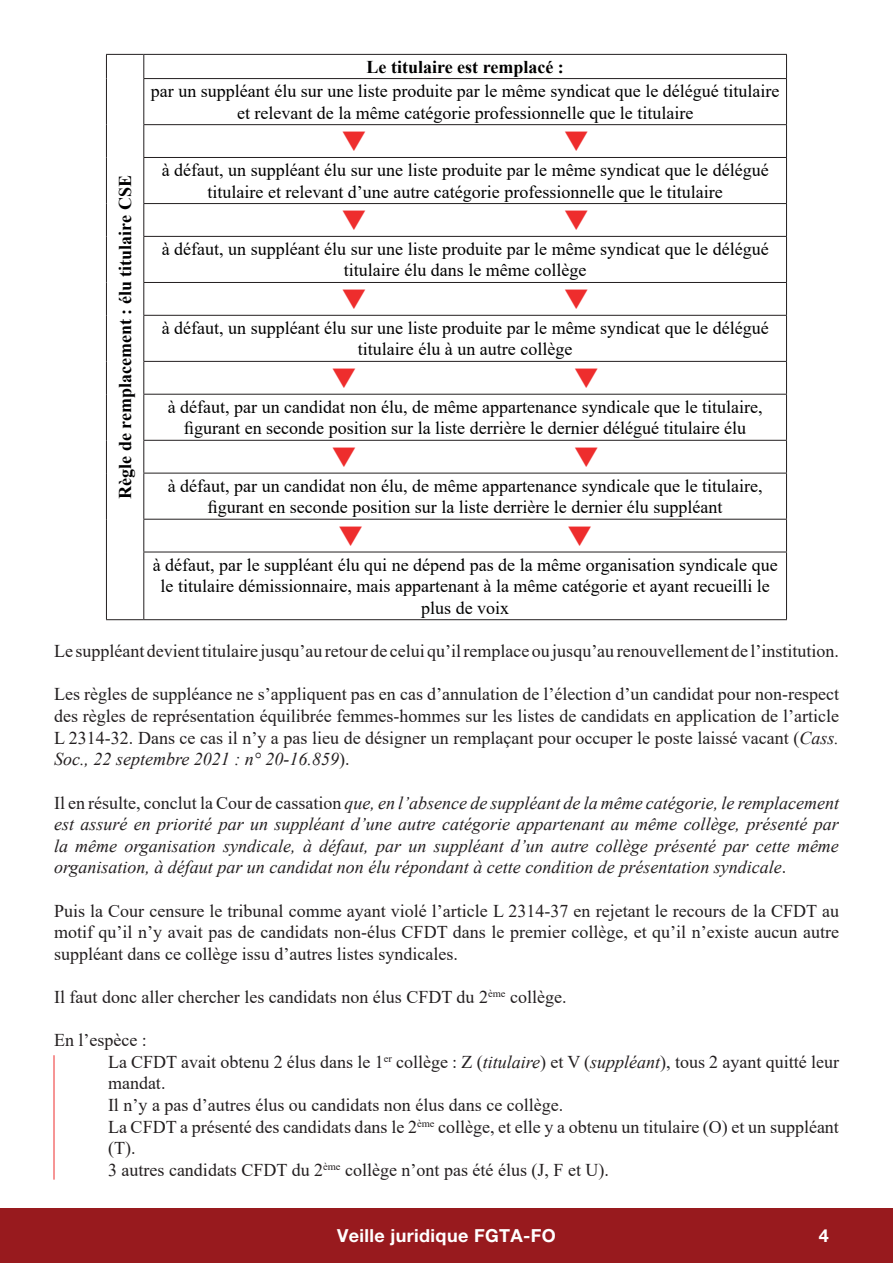
<style>
.page{position:relative;width:893px;height:1263px;background:#fff}
.page>*{position:absolute;margin:0;border:0;box-sizing:border-box;transform-origin:0 0}
.t1{font:18px/21.6px "Times New Roman";color:#231f20;text-align:justify}
.t2{font:18px/21.6px "Times New Roman";color:#000001;text-align:center}
.t3{font:italic 18px/21.6px "Times New Roman";color:#231f20;text-align:justify}
.t4{font:700 18px "Times New Roman";color:#000001}
.t5{font:700 18px "Helvetica Neue LT Pro";letter-spacing:.02em;color:#fff}
.s1{font-style:italic}
.s2{font-style:normal}
</style>
<div class="page">
<div style="left:0;top:1209px;width:893px;height:54px;background:#981a1e"></div>
<hr style="left:54px;top:1055px;width:1px;height:124px;background:#ee2d2d">
<hr style="left:106px;top:54px;width:38px;height:1px;background:#231f20">
<svg style="left:106px;top:55px;width:1px;height:24px"></svg>
<hr style="left:106px;top:79px;width:1px;height:46px;background:#231f20">
<hr style="left:106px;top:125px;width:1px;height:32px;background:#231f20">
<hr style="left:106px;top:157px;width:1px;height:47px;background:#231f20">
<hr style="left:106px;top:204px;width:1px;height:32px;background:#231f20">
<hr style="left:106px;top:236px;width:1px;height:46px;background:#231f20">
<hr style="left:106px;top:282px;width:1px;height:33px;background:#231f20">
<hr style="left:106px;top:315px;width:1px;height:46px;background:#231f20">
<hr style="left:106px;top:361px;width:1px;height:33px;background:#231f20">
<hr style="left:106px;top:394px;width:1px;height:46px;background:#231f20">
<hr style="left:106px;top:440px;width:1px;height:33px;background:#231f20">
<hr style="left:106px;top:473px;width:1px;height:46px;background:#231f20">
<hr style="left:106px;top:519px;width:1px;height:33px;background:#231f20">
<hr style="left:106px;top:552px;width:1px;height:67px;background:#231f20">
<hr style="left:106px;top:619px;width:38px;height:1px;background:#231f20">
<hr style="left:144px;top:54px;width:643px;height:1px;background:#231f20">
<svg style="left:143px;top:55px;width:1px;height:23px"></svg>
<svg style="left:786px;top:55px;width:1px;height:23px"></svg>
<hr style="left:143px;top:78px;width:644px;height:1px;background:#231f20">
<hr style="left:143px;top:79px;width:1px;height:45px;background:#231f20">
<hr style="left:786px;top:79px;width:1px;height:45px;background:#231f20">
<hr style="left:143px;top:124px;width:644px;height:1px;background:#231f20">
<hr style="left:143px;top:125px;width:1px;height:32px;background:#231f20">
<hr style="left:786px;top:125px;width:1px;height:32px;background:#231f20">
<hr style="left:143px;top:157px;width:644px;height:1px;background:#231f20">
<hr style="left:143px;top:158px;width:1px;height:45px;background:#231f20">
<hr style="left:786px;top:158px;width:1px;height:45px;background:#231f20">
<hr style="left:143px;top:203px;width:644px;height:1px;background:#231f20">
<hr style="left:143px;top:204px;width:1px;height:32px;background:#231f20">
<hr style="left:786px;top:204px;width:1px;height:32px;background:#231f20">
<hr style="left:143px;top:236px;width:644px;height:1px;background:#231f20">
<hr style="left:143px;top:237px;width:1px;height:45px;background:#231f20">
<hr style="left:786px;top:237px;width:1px;height:45px;background:#231f20">
<hr style="left:143px;top:282px;width:644px;height:1px;background:#231f20">
<hr style="left:143px;top:283px;width:1px;height:32px;background:#231f20">
<hr style="left:786px;top:283px;width:1px;height:32px;background:#231f20">
<hr style="left:143px;top:315px;width:644px;height:1px;background:#231f20">
<hr style="left:143px;top:316px;width:1px;height:45px;background:#231f20">
<hr style="left:786px;top:316px;width:1px;height:45px;background:#231f20">
<hr style="left:143px;top:361px;width:644px;height:1px;background:#231f20">
<hr style="left:143px;top:362px;width:1px;height:32px;background:#231f20">
<hr style="left:786px;top:362px;width:1px;height:32px;background:#231f20">
<hr style="left:143px;top:394px;width:644px;height:1px;background:#231f20">
<hr style="left:143px;top:395px;width:1px;height:45px;background:#231f20">
<hr style="left:786px;top:395px;width:1px;height:45px;background:#231f20">
<hr style="left:143px;top:440px;width:644px;height:1px;background:#231f20">
<hr style="left:143px;top:441px;width:1px;height:32px;background:#231f20">
<hr style="left:786px;top:441px;width:1px;height:32px;background:#231f20">
<hr style="left:143px;top:473px;width:644px;height:1px;background:#231f20">
<hr style="left:143px;top:473px;width:1px;height:46px;background:#231f20">
<hr style="left:786px;top:473px;width:1px;height:46px;background:#231f20">
<hr style="left:143px;top:519px;width:644px;height:1px;background:#231f20">
<hr style="left:143px;top:520px;width:1px;height:32px;background:#231f20">
<hr style="left:786px;top:520px;width:1px;height:32px;background:#231f20">
<hr style="left:143px;top:552px;width:644px;height:1px;background:#231f20">
<hr style="left:143px;top:552px;width:1px;height:67px;background:#231f20">
<hr style="left:786px;top:552px;width:1px;height:67px;background:#231f20">
<hr style="left:144px;top:619px;width:643px;height:1px;background:#231f20">
<p class="t4" style="left:366px;top:54px;width:199px">Le titulaire est remplacé :</p>
<p class="t2" style="left:151px;top:80px;width:630px">par un suppléant élu sur une liste produite par le même syndicat que le délégué titulaire et relevant de la même catégorie professionnelle que le titulaire</p>
<p class="t4" style="left:112px;top:499px;width:325px;rotate:-90deg">Règle de remplacement : élu titulaire CSE</p>
<p class="t2" style="left:162px;top:159px;width:608px">à défaut, un suppléant élu sur une liste produite par le même syndicat que le délégué titulaire et relevant d’une autre catégorie professionnelle que le titulaire</p>
<p class="t2" style="left:162px;top:237px;width:608px">à défaut, un suppléant élu sur une liste produite par le même syndicat que le délégué titulaire élu dans le même collège</p>
<p class="t2" style="left:162px;top:316px;width:608px">à défaut, un suppléant élu sur une liste produite par le même syndicat que le délégué titulaire élu à un autre collège</p>
<p class="t2" style="left:168px;top:395px;width:596px">à défaut, par un candidat non élu, de même appartenance syndicale que le titulaire, figurant en seconde position sur la liste derrière le dernier délégué titulaire élu</p>
<p class="t2" style="left:168px;top:474px;width:596px">à défaut, par un candidat non élu, de même appartenance syndicale que le titulaire, figurant en seconde position sur la liste derrière le dernier élu suppléant</p>
<p class="t2" style="left:153px;top:553px;width:626px">à défaut, par le suppléant élu qui ne dépend pas de la même organisation syndicale que le titulaire démissionnaire, mais appartenant à la même catégorie et ayant recueilli le plus de voix</p>
<p class="t1" style="left:54px;top:640px;width:786px">Le suppléant devient titulaire jusqu’au retour de celui qu’il remplace ou jusqu’au renouvellement de l’institution.</p>
<p class="t1" style="left:54px;top:683px;width:786px">Les règles de suppléance ne s’appliquent pas en cas d’annulation de l’élection d’un candidat pour non-respect des règles de représentation équilibrée femmes-hommes sur les listes de candidats en application de l’article L 2314-32. Dans ce cas il n’y a pas lieu de désigner un remplaçant pour occuper le poste laissé vacant (<span class="s1">Cass.<br>Soc., 22 septembre 2021 : n° 20-16.859</span>).</p>
<p class="t3" style="left:54px;top:791px;width:786px"><span class="s2">Il en résulte, conclut la Cour de cassation</span> que, en l’absence de suppléant de la même catégorie, le remplacement est assuré en priorité par un suppléant d’une autre catégorie appartenant au même collège, présenté par la même organisation syndicale, à défaut, par un suppléant d’un autre collège présenté par cette même organisation, à défaut par un candidat non élu répondant à cette condition de présentation syndicale<span class="s2">.</span></p>
<p class="t1" style="left:54px;top:899px;width:786px">Puis la Cour censure le tribunal comme ayant violé l’article L 2314-37 en rejetant le recours de la CFDT au motif qu’il n’y avait pas de candidats non-élus CFDT dans le premier collège, et qu’il n’existe aucun autre suppléant dans ce collège issu d’autres listes syndicales.</p>
<p class="t1" style="left:54px;top:985px;width:514px">Il faut donc aller chercher les candidats non élus CFDT du 2<sup>ème</sup> collège.</p>
<p class="t1" style="left:108px;top:1029px;width:732px;text-align:left;text-indent:-54px">En l’espèce :<br>La CFDT avait obtenu 2 élus dans le 1<sup>er</sup> collège : Z (<span class="s1">titulaire</span>) et V (<span class="s1">suppléant</span>), tous 2 ayant quitté leur mandat.<br>Il n’y a pas d’autres élus ou candidats non élus dans ce collège.<br>La CFDT a présenté des candidats dans le 2<sup>ème</sup> collège, et elle y a obtenu un titulaire (O) et un suppléant (T).<br>3 autres candidats CFDT du 2<sup>ème</sup> collège n’ont pas été élus (J, F et U).</p>
<p class="t5" style="left:337px;top:1225px;width:220px">Veille juridique FGTA-FO</p>
<p class="t5" style="left:819px;top:1225px;width:12px">4</p>
</div>
